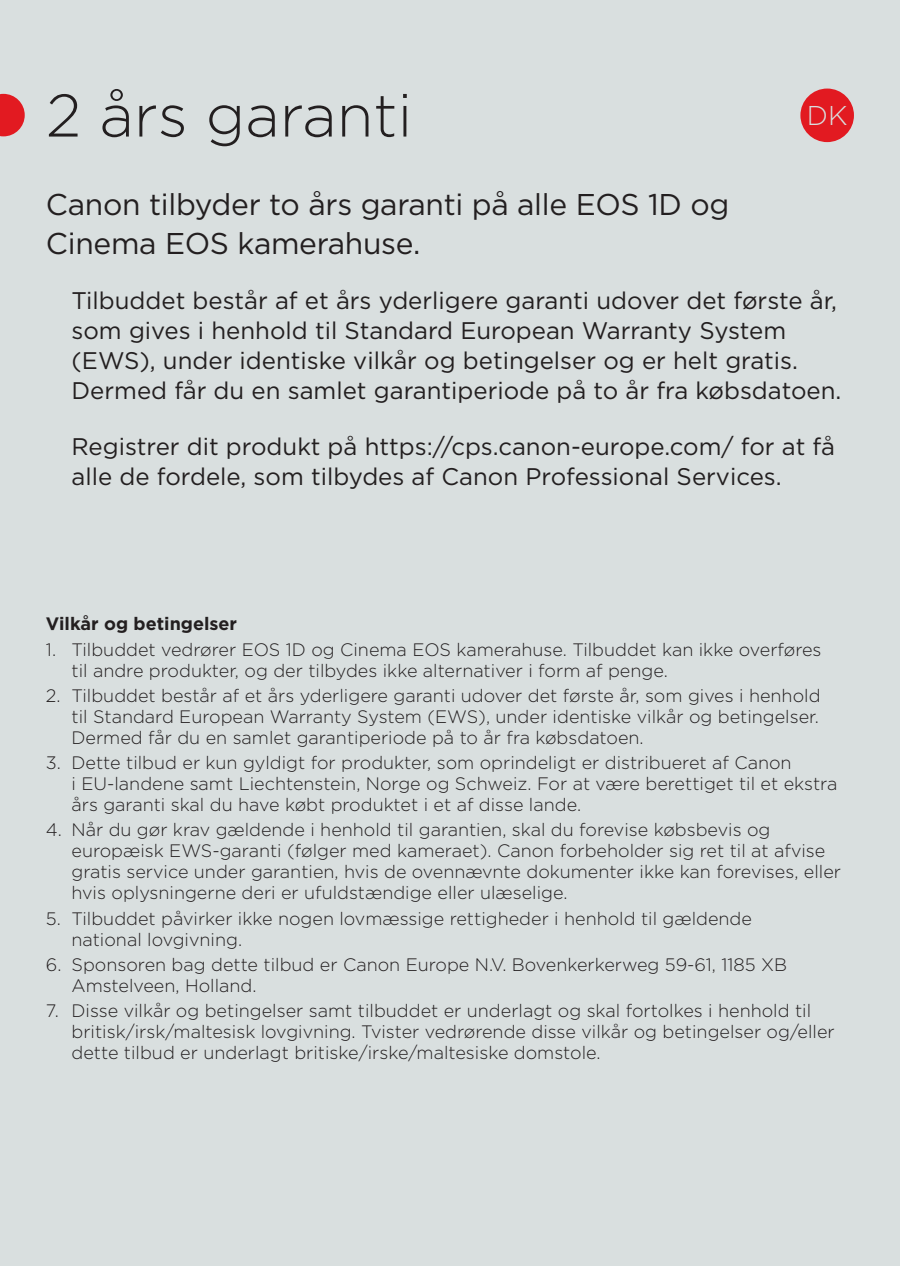
<style>
.page{position:relative;width:900px;height:1266px;background:#d9dfdf}
.page>*{position:absolute;margin:0;border:0;box-sizing:border-box;transform-origin:0 0}
.t1{font:300 60px "Gotham";color:#231f20}
.t2{font:30px/39px "Gotham";letter-spacing:-.01em;color:#231f20}
.t3{font:300 27.3px "Gotham";color:#d9dfdf}
.t4{font:24px/30px "Gotham";color:#231f20}
.t5{font:300 18px/21px "Gotham";color:#231f20}
.t6{font:700 18px "Gotham";color:#231f20}
</style>
<div class="page">
<div style="left:800px;top:89px;width:54px;height:53px;background:#e21a21;border-radius:50%"></div>
<svg style="left:0;top:94px;width:25px;height:42px"></svg>
<h1 class="t1" style="left:46px;top:77px;width:368px">2 års garanti</h1>
<h3 class="t3" style="left:807px;top:98px;width:42px">DK</h3>
<h2 class="t2" style="left:46px;top:184px;width:685px">Canon tilbyder to års garanti på alle EOS 1D og<br>Cinema EOS kamerahuse.</h2>
<p class="t4" style="left:72px;top:285px;width:771px">Tilbuddet består af et års yderligere garanti udover det første år, som gives i henhold til Standard European Warranty System (EWS), under identiske vilkår og betingelser og er helt gratis.<br>Dermed får du en samlet garantiperiode på to år fra købsdatoen.</p>
<h3 class="t4" style="left:72px;top:431px;width:765px">Registrer dit produkt på https://cps.canon-europe.com/ for at få alle de fordele, som tilbydes af Canon Professional Services.</h3>
<p class="t6" style="left:46px;top:612px;width:193px">Vilkår og betingelser</p>
<p class="t5" style="left:71px;top:638px;width:751px;text-indent:-26px">1. Tilbuddet vedrører EOS 1D og Cinema EOS kamerahuse. Tilbuddet kan ikke overføres til andre produkter, og der tilbydes ikke alternativer i form af penge.</p>
<p class="t5" style="left:71px;top:684px;width:750px;text-align:justify;text-indent:-26px">2. Tilbuddet består af et års yderligere garanti udover det første år, som gives i henhold til Standard European Warranty System (EWS), under identiske vilkår og betingelser.<br>Dermed får du en samlet garantiperiode på to år fra købsdatoen.</p>
<p class="t5" style="left:71px;top:752px;width:767px;text-indent:-26px">3. Dette tilbud er kun gyldigt for produkter, som oprindeligt er distribueret af Canon<br>i EU-landene samt Liechtenstein, Norge og Schweiz. For at være berettiget til et ekstra års garanti skal du have købt produktet i et af disse lande.</p>
<p class="t5" style="left:71px;top:819px;width:771px;text-indent:-26px">4. Når du gør krav gældende i henhold til garantien, skal du forevise købsbevis og europæisk EWS-garanti (følger med kameraet). Canon forbeholder sig ret til at afvise gratis service under garantien, hvis de ovennævnte dokumenter ikke kan forevises, eller hvis oplysningerne deri er ufuldstændige eller ulæselige.</p>
<p class="t5" style="left:71px;top:907px;width:682px;text-indent:-26px">5. Tilbuddet påvirker ikke nogen lovmæssige rettigheder i henhold til gældende national lovgivning.</p>
<p class="t5" style="left:71px;top:953px;width:717px;text-indent:-26px">6. Sponsoren bag dette tilbud er Canon Europe N.V. Bovenkerkerweg 59-61, 1185 XB<br>Amstelveen, Holland.</p>
<p class="t5" style="left:71px;top:1000px;width:765px;text-indent:-26px">7. Disse vilkår og betingelser samt tilbuddet er underlagt og skal fortolkes i henhold til britisk/irsk/maltesisk lovgivning. Tvister vedrørende disse vilkår og betingelser og/eller dette tilbud er underlagt britiske/irske/maltesiske domstole.</p>
</div>
